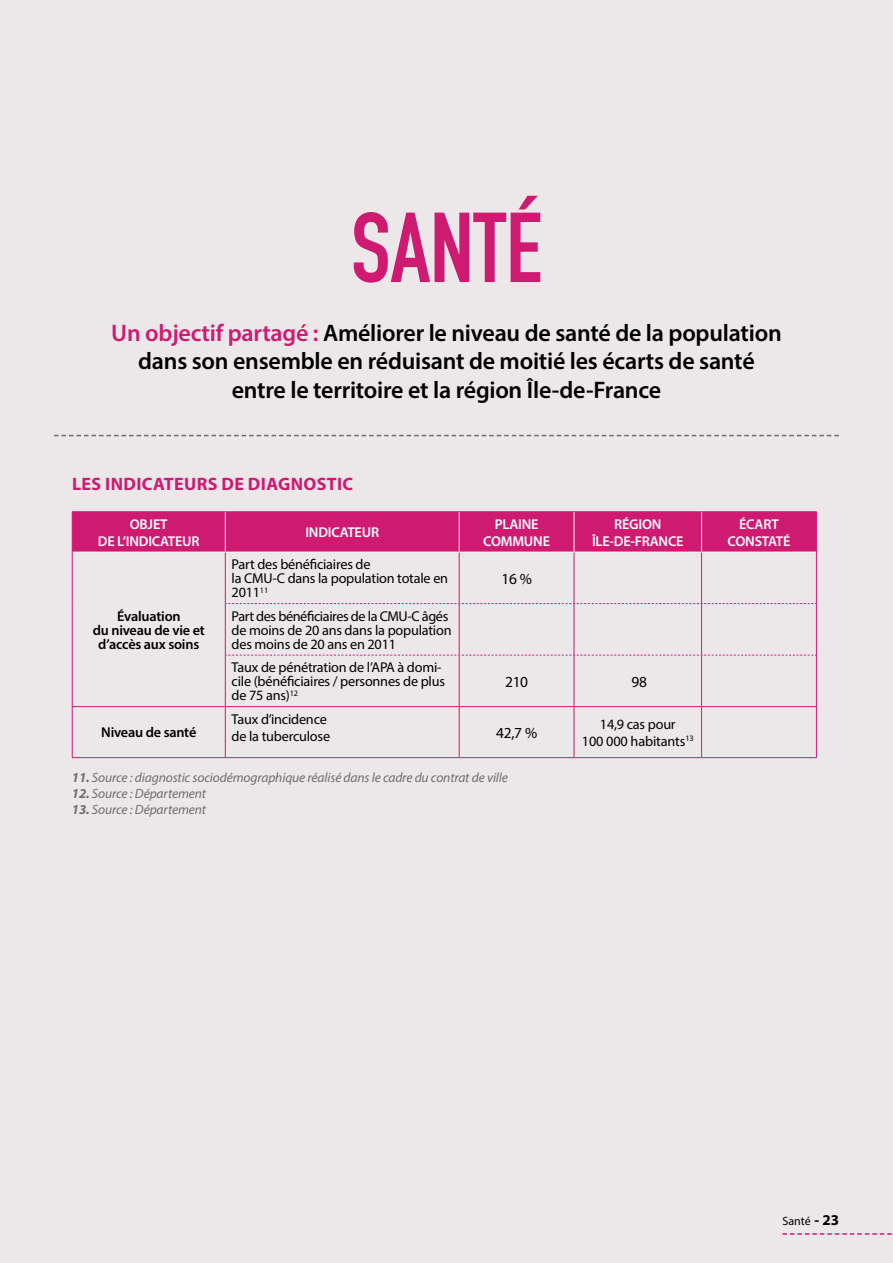
<style>
.page{position:relative;width:893px;height:1263px;background:#ece8e9}
.page>*{position:absolute;margin:0;border:0;box-sizing:border-box;transform-origin:0 0}
.t1{font:700 97.5px "DIN Condensed";color:#cf1a72}
.t2{font:600 24px/28.8px "Myriad Pro";letter-spacing:-.01em;color:#000;text-align:center}
.t3{font:700 18px "Myriad Pro";letter-spacing:.02em;color:#cf1a72}
.t4{font:15.45px "Myriad Pro";letter-spacing:-.015em;color:#000}
.t5{font:14.25px/14.1px "Myriad Pro";letter-spacing:-.015em;color:#000}
.t6{font:600 14.25px/17.1px "Myriad Pro";letter-spacing:-.015em;color:#fff;text-align:center}
.t7{font:600 14.25px/14.1px "Myriad Pro";letter-spacing:-.015em;color:#000;text-align:center}
.t8{font:italic 13.5px "Myriad Pro";letter-spacing:-.01em;color:#6d6e71}
.t9{font:12px "Myriad Pro";color:#000}
.s1{color:#cf1a72}
.s2{font-weight:700}
.s3{font-weight:700;font-size:15px}
</style>
<div class="page">
<svg style="left:782px;top:1233px;width:110px;height:2px"></svg>
<svg style="left:54px;top:435px;width:785px;height:1px"></svg>
<div style="left:73px;top:512px;width:743px;height:40px;background:#cf1a72"></div>
<hr style="left:72px;top:511px;width:153px;height:1px;background:#cf1a72">
<hr style="left:72px;top:512px;width:1px;height:40px;background:#cf1a72">
<hr style="left:225px;top:511px;width:234px;height:1px;background:#cf1a72">
<hr style="left:459px;top:511px;width:115px;height:1px;background:#cf1a72">
<hr style="left:574px;top:511px;width:128px;height:1px;background:#cf1a72">
<hr style="left:702px;top:511px;width:115px;height:1px;background:#cf1a72">
<hr style="left:816px;top:512px;width:1px;height:40px;background:#cf1a72">
<hr style="left:225px;top:512px;width:1px;height:40px;background:#fff">
<hr style="left:459px;top:512px;width:1px;height:40px;background:#fff">
<hr style="left:574px;top:512px;width:1px;height:40px;background:#fff">
<hr style="left:701px;top:512px;width:1px;height:40px;background:#fff">
<hr style="left:73px;top:552px;width:152px;height:1px;background:#fff">
<hr style="left:72px;top:552px;width:1px;height:52px;background:#cf1a72">
<hr style="left:72px;top:604px;width:1px;height:51px;background:#cf1a72">
<hr style="left:72px;top:655px;width:1px;height:51px;background:#cf1a72">
<hr style="left:225px;top:552px;width:234px;height:1px;background:#fff">
<hr style="left:459px;top:552px;width:115px;height:1px;background:#fff">
<hr style="left:574px;top:552px;width:128px;height:1px;background:#fff">
<hr style="left:702px;top:552px;width:114px;height:1px;background:#fff">
<hr style="left:225px;top:552px;width:1px;height:52px;background:#cf1a72">
<hr style="left:459px;top:552px;width:1px;height:51px;background:#cf1a72">
<hr style="left:574px;top:552px;width:1px;height:51px;background:#cf1a72">
<hr style="left:701px;top:552px;width:1px;height:51px;background:#cf1a72">
<hr style="left:816px;top:552px;width:1px;height:52px;background:#cf1a72">
<hr style="left:225px;top:604px;width:1px;height:51px;background:#cf1a72">
<hr style="left:459px;top:604px;width:1px;height:51px;background:#cf1a72">
<hr style="left:574px;top:604px;width:1px;height:51px;background:#cf1a72">
<hr style="left:701px;top:604px;width:1px;height:51px;background:#cf1a72">
<hr style="left:816px;top:604px;width:1px;height:51px;background:#cf1a72">
<svg style="left:226px;top:603px;width:590px;height:1px"></svg>
<svg style="left:226px;top:655px;width:590px;height:1px"></svg>
<hr style="left:225px;top:655px;width:1px;height:51px;background:#cf1a72">
<hr style="left:459px;top:655px;width:1px;height:51px;background:#cf1a72">
<hr style="left:574px;top:655px;width:1px;height:51px;background:#cf1a72">
<hr style="left:701px;top:655px;width:1px;height:51px;background:#cf1a72">
<hr style="left:816px;top:655px;width:1px;height:51px;background:#cf1a72">
<hr style="left:72px;top:706px;width:153px;height:1px;background:#cf1a72">
<hr style="left:72px;top:707px;width:1px;height:50px;background:#cf1a72">
<hr style="left:225px;top:706px;width:234px;height:1px;background:#cf1a72">
<hr style="left:225px;top:707px;width:1px;height:50px;background:#cf1a72">
<hr style="left:459px;top:706px;width:115px;height:1px;background:#cf1a72">
<hr style="left:459px;top:707px;width:1px;height:50px;background:#cf1a72">
<hr style="left:574px;top:706px;width:128px;height:1px;background:#cf1a72">
<hr style="left:574px;top:707px;width:1px;height:50px;background:#cf1a72">
<hr style="left:702px;top:706px;width:115px;height:1px;background:#cf1a72">
<hr style="left:701px;top:707px;width:1px;height:50px;background:#cf1a72">
<hr style="left:816px;top:707px;width:1px;height:50px;background:#cf1a72">
<hr style="left:72px;top:757px;width:153px;height:1px;background:#cf1a72">
<hr style="left:225px;top:757px;width:234px;height:1px;background:#cf1a72">
<hr style="left:459px;top:757px;width:115px;height:1px;background:#cf1a72">
<hr style="left:574px;top:757px;width:128px;height:1px;background:#cf1a72">
<hr style="left:702px;top:757px;width:115px;height:1px;background:#cf1a72">
<h1 class="t1" style="left:351px;top:191px;width:193px">SANTÉ</h1>
<h2 class="t2" style="left:111px;top:318px;width:672px"><span class="s1">Un objectif partagé :</span> Améliorer le niveau de santé de la population dans son ensemble en réduisant de moitié les écarts de santé entre le territoire et la région Île-de-France</h2>
<p class="t3" style="left:72px;top:472px;width:283px">LES INDICATEURS DE DIAGNOSTIC</p>
<p class="t6" style="left:98px;top:515px;width:103px">OBJET<br>DE L’INDICATEUR</p>
<p class="t6" style="left:305px;top:524px;width:75px">INDICATEUR</p>
<p class="t6" style="left:483px;top:515px;width:68px">PLAINE<br>COMMUNE</p>
<p class="t6" style="left:592px;top:515px;width:93px">RÉGION<br>ÎLE-DE-FRANCE</p>
<p class="t6" style="left:728px;top:515px;width:64px">ÉCART<br>CONSTATÉ</p>
<p class="t7" style="left:93px;top:608px;width:114px">Évaluation<br>du niveau de vie et d’accès aux soins</p>
<p class="t5" style="left:232px;top:557px;width:218px">Part des bénéficiaires de<br>la CMU-C dans la population totale en<br>2011<sup>11</sup></p>
<p class="t5" style="left:232px;top:608px;width:221px">Part des bénéficiaires de la CMU-C âgés de moins de 20 ans dans la population des moins de 20 ans en 2011</p>
<p class="t5" style="left:232px;top:660px;width:215px">Taux de pénétration de l’APA à domi&shy;cile (bénéficiaires / personnes de plus de 75 ans)<sup>12</sup></p>
<p class="t4" style="left:501px;top:569px;width:32px">16 %</p>
<p class="t4" style="left:505px;top:672px;width:25px">210</p>
<p class="t4" style="left:631px;top:672px;width:17px">98</p>
<p class="t5" style="left:232px;top:710px;width:100px;line-height:17.1px">Taux d’incidence de la tuberculose</p>
<p class="t4" style="left:496px;top:723px;width:43px">42,7 %</p>
<p class="t5" style="left:582px;top:715px;width:113px;line-height:17.1px;text-align:center">14,9 cas pour<br>100 000 habitants<sup>13</sup></p>
<p class="t8" style="left:72px;top:769px;width:438px"><span class="s2">11.</span> Source : diagnostic sociodémographique réalisé dans le cadre du contrat de ville</p>
<p class="t8" style="left:72px;top:785px;width:136px"><span class="s2">12.</span> Source : Département</p>
<p class="t8" style="left:72px;top:801px;width:136px"><span class="s2">13.</span> Source : Département</p>
<p class="t7" style="left:101px;top:725px;width:97px">Niveau de santé</p>
<p class="t9" style="left:783px;top:1214px;width:58px">Santé <span class="s3">- 23</span></p>
</div>
